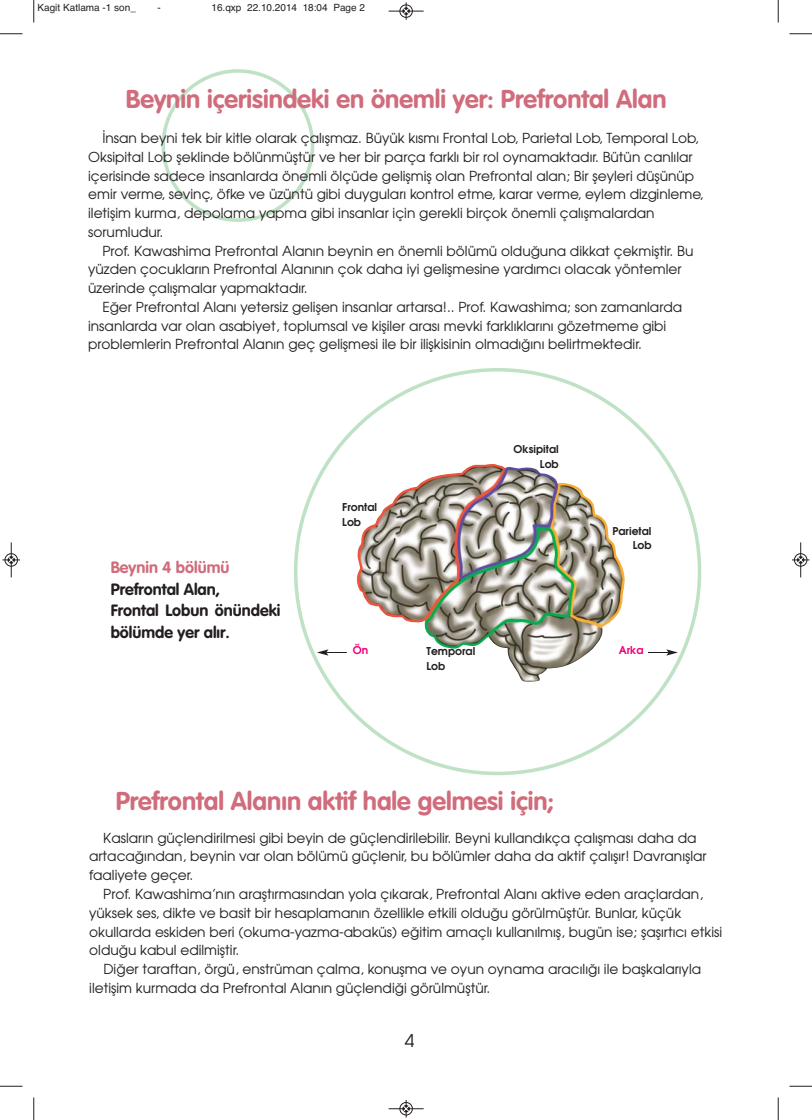
<style>
.page{position:relative;width:812px;height:1120px;background:#fff}
.page>*{position:absolute;margin:0;border:0;box-sizing:border-box;transform-origin:0 0}
.t1{font:25.5px "Vag Rounded Bold Turk";color:#d06c7c}
.t2{font:17.5px "Avant Garde Tr";color:#241f1f}
.t3{font:16.12px/21.5px "Vag Rounded Bold Turk";color:#241f1f}
.t4{font:16.12px "Vag Rounded Bold Turk";color:#d06c7c}
.t5{font:13.75px/18.8px "Avant Garde Tr";color:#241f1f}
.t6{font:10.75px/14.4px "Avant Garde Bold Tr";color:#241f1f}
.t7{font:10.75px "Avant Garde Bold Tr";color:#ef0078}
.t8{font:10px "Helvetica";color:#241f1f}
</style>
<div class="page">
<svg style="left:161px;top:69px;width:153px;height:153px"></svg>
<svg style="left:294px;top:368px;width:407px;height:407px"></svg>
<img style="left:356px;top:463px;width:269px;height:219px">
<svg style="left:317px;top:649px;width:30px;height:7px"></svg>
<svg style="left:648px;top:649px;width:30px;height:7px"></svg>
<svg style="left:33px;top:0;width:2px;height:22px"></svg>
<svg style="left:0;top:33px;width:22px;height:2px"></svg>
<svg style="left:777px;top:0;width:2px;height:22px"></svg>
<svg style="left:789px;top:33px;width:23px;height:2px"></svg>
<svg style="left:33px;top:1097px;width:2px;height:23px"></svg>
<svg style="left:0;top:1086px;width:22px;height:1px"></svg>
<svg style="left:777px;top:1097px;width:2px;height:23px"></svg>
<svg style="left:789px;top:1086px;width:23px;height:1px"></svg>
<div style="left:399px;top:4px;width:14px;height:14px;border:1px solid #fff;border-radius:50%"></div>
<hr style="left:388px;top:11px;width:35px;height:1px;background:#241f1f">
<div style="left:400px;top:5px;width:12px;height:13px;border:1px solid #241f1f;border-radius:50%"></div>
<svg style="left:403px;top:2px;width:6px;height:18px"></svg>
<div style="left:399px;top:1102px;width:14px;height:13px;border:1px solid #fff;border-radius:50%"></div>
<hr style="left:388px;top:1108px;width:35px;height:1px;background:#241f1f">
<div style="left:400px;top:1102px;width:12px;height:13px;border:1px solid #241f1f;border-radius:50%"></div>
<svg style="left:403px;top:1100px;width:6px;height:17px"></svg>
<div style="left:5px;top:553px;width:13px;height:14px;border:1px solid #fff;border-radius:50%"></div>
<hr style="left:11px;top:542px;width:1px;height:35px;background:#241f1f">
<div style="left:5px;top:553px;width:13px;height:13px;border:1px solid #241f1f;border-radius:50%"></div>
<svg style="left:2px;top:557px;width:18px;height:6px"></svg>
<div style="left:794px;top:553px;width:13px;height:14px;border:1px solid #fff;border-radius:50%"></div>
<hr style="left:800px;top:542px;width:1px;height:35px;background:#241f1f">
<div style="left:794px;top:553px;width:13px;height:13px;border:1px solid #241f1f;border-radius:50%"></div>
<svg style="left:792px;top:557px;width:17px;height:6px"></svg>
<p class="t8" style="left:38px;top:2px;width:100px">Kagit Katlama -1 son_</p>
<p class="t8" style="left:158px;top:2px;width:5px">-</p>
<p class="t8" style="left:211px;top:2px;width:155px">16.qxp 22.10.2014 18:04 Page 2</p>
<h1 class="t1" style="left:126px;top:84px;width:542px">Beynin içerisindeki en önemli yer: Prefrontal Alan</h1>
<p class="t5" style="left:88px;top:130px;width:616px;text-indent:14px">İnsan beyni tek bir kitle olarak çalışmaz. Büyük kısmı Frontal Lob, Parietal Lob, Temporal Lob, Oksipital Lob şeklinde bölünmüştür ve her bir parça farklı bir rol oynamaktadır. Bütün canlılar içerisinde sadece insanlarda önemli ölçüde gelişmiş olan Prefrontal alan; Bir şeyleri düşünüp emir verme, sevinç, öfke ve üzüntü gibi duyguları kontrol etme, karar verme, eylem dizginleme, iletişim kurma, depolama yapma gibi insanlar için gerekli birçok önemli çalışmalardan sorumludur.</p>
<p class="t5" style="left:88px;top:242px;width:606px;text-indent:14px">Prof. Kawashima Prefrontal Alanın beynin en önemli bölümü olduğuna dikkat çekmiştir. Bu yüzden çocukların Prefrontal Alanının çok daha iyi gelişmesine yardımcı olacak yöntemler üzerinde çalışmalar yapmaktadır.</p>
<p class="t5" style="left:88px;top:299px;width:595px;text-indent:14px">Eğer Prefrontal Alanı yetersiz gelişen insanlar artarsa!.. Prof. Kawashima; son zamanlarda insanlarda var olan asabiyet, toplumsal ve kişiler arası mevki farklıklarını gözetmeme gibi problemlerin Prefrontal Alanın geç gelişmesi ile bir ilişkisinin olmadığını belirtmektedir.</p>
<p class="t4" style="left:111px;top:558px;width:120px">Beynin 4 bölümü</p>
<p class="t3" style="left:111px;top:578px;width:171px">Prefrontal Alan,<br>Frontal Lobun önündeki bölümde yer alır.</p>
<p class="t6" style="left:342px;top:501px;width:36px">Frontal<br>Lob</p>
<p class="t6" style="left:513px;top:443px;width:47px;text-align:right">Oksipital<br>Lob</p>
<p class="t6" style="left:612px;top:524px;width:40px;text-align:right">Parietal<br>Lob</p>
<p class="t7" style="left:353px;top:646px;width:17px">Ön</p>
<p class="t7" style="left:618px;top:646px;width:26px">Arka</p>
<p class="t6" style="left:426px;top:645px;width:50px">Temporal<br>Lob</p>
<h1 class="t1" style="left:116px;top:786px;width:440px">Prefrontal Alanın aktif hale gelmesi için;</h1>
<p class="t5" style="left:89px;top:830px;width:619px;text-indent:14px">Kasların güçlendirilmesi gibi beyin de güçlendirilebilir. Beyni kullandıkça çalışması daha da artacağından, beynin var olan bölümü güçlenir, bu bölümler daha da aktif çalışır! Davranışlar faaliyete geçer.</p>
<p class="t5" style="left:103px;top:886px;width:601px">Prof. Kawashima’nın araştırmasından yola çıkarak, Prefrontal Alanı aktive eden araçlardan,</p>
<p class="t5" style="left:89px;top:905px;width:593px">yüksek ses, dikte ve basit bir hesaplamanın özellikle etkili olduğu görülmüştür. Bunlar, küçük</p>
<p class="t5" style="left:89px;top:923px;width:634px">okullarda eskiden beri (okuma-yazma-abaküs) eğitim amaçlı kullanılmış, bugün ise; şaşırtıcı etkisi</p>
<p class="t5" style="left:89px;top:942px;width:151px">olduğu kabul edilmiştir.</p>
<p class="t5" style="left:103px;top:961px;width:599px">Diğer taraftan, örgü, enstrüman çalma, konuşma ve oyun oynama aracılığı ile başkalarıyla</p>
<p class="t5" style="left:89px;top:980px;width:402px">iletişim kurmada da Prefrontal Alanın güçlendiği görülmüştür.</p>
<p class="t2" style="left:405px;top:1034px;width:11px">4</p>
</div>
